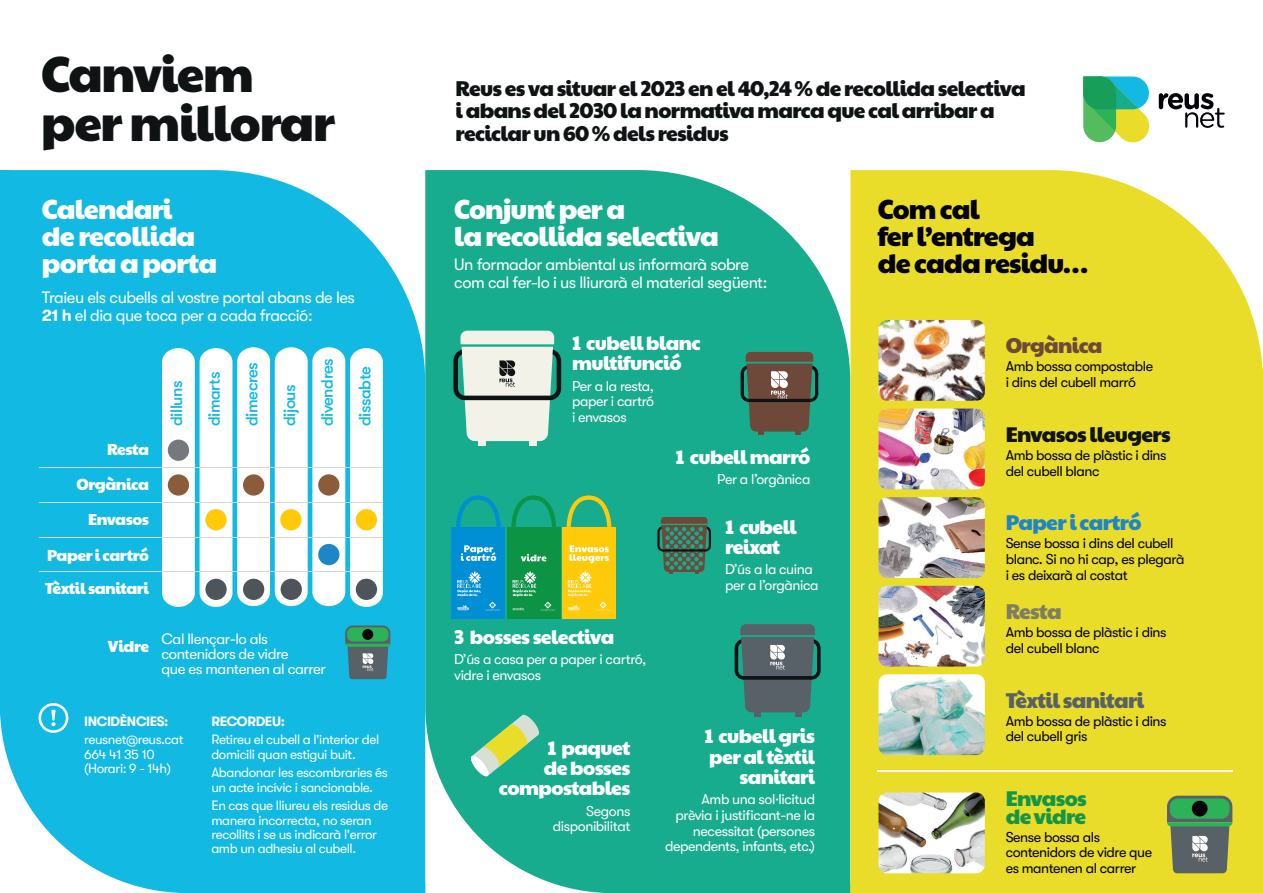
<style>
.page{position:relative;width:1263px;height:893px;background:#fff}
.page>*{position:absolute;margin:0;border:0;box-sizing:border-box;transform-origin:0 0}
.t1{font:49.5px/49.5px "Paytone One";letter-spacing:-.025em;color:#0f1314}
.t2{font:27px/27px "Paytone One";letter-spacing:-.03em;color:#fff}
.t3{font:27px/27px "Paytone One";letter-spacing:-.03em;color:#010107}
.t4{font:21px/22.5px "Paytone One";letter-spacing:-.03em;color:#0f1314}
.t5{font:21px/18px "Paytone One";letter-spacing:-.03em;color:#159547}
.t6{font:21px "Paytone One";letter-spacing:-.03em;color:#596168}
.t7{font:21px "Paytone One";letter-spacing:-.03em;color:#1d86c8}
.t8{font:21px "Paytone One";letter-spacing:-.03em;color:#6e4939}
.t9{font:21px "Paytone One";letter-spacing:-.03em;color:#7d7e64}
.t10{font:19.5px/20.2px "Paytone One";letter-spacing:-.03em;color:#fff}
.t11{font:16.5px/18px "GT Walsheim Pro";letter-spacing:-.03em;color:#fff}
.t12{font:500 16.5px "GT Walsheim Pro";letter-spacing:-.03em;color:#11b9e3}
.t13{font:15.75px/33.8px "Paytone One";letter-spacing:-.03em;color:#fff}
.t14{font:15px/15px "GT Walsheim Pro";letter-spacing:-.03em;color:#fff}
.t15{font:14.25px/15.8px "GT Walsheim Pro";letter-spacing:-.03em;color:#010107}
.t16{font:14.25px/15.8px "GT Walsheim Pro";letter-spacing:-.03em;color:#fff;text-align:right}
.t17{font:13.5px/14.2px "GT Walsheim Pro";letter-spacing:-.03em;color:#fff}
.t18{font:700 13.5px "GT Walsheim Pro";letter-spacing:-.03em;color:#fff}
.s1{font-weight:700}
</style>
<div class="page">
<svg style="left:425px;top:170px;width:425px;height:723px;background:#26b194"></svg>
<div style="left:571px;top:883px;width:279px;height:10px;background:#16ac8d"></div>
<div style="left:850px;top:170px;width:413px;height:723px;background:#eadd2a"></div>
<div style="left:0;top:170px;width:425px;height:723px;background:#11b9e3"></div>
<svg style="left:1083px;top:76px;width:67px;height:67px;background:#69c27e"></svg>
<svg style="left:1159px;top:93px;width:66px;height:35px"></svg>
<svg style="left:39px;top:703px;width:29px;height:30px"></svg>
<svg style="left:735px;top:624px;width:86px;height:92px;background:#4a6e6d"></svg>
<svg style="left:657px;top:517px;width:54px;height:57px;background:#426e59"></svg>
<svg style="left:741px;top:352px;width:77px;height:83px;background:#5c604f"></svg>
<svg style="left:470px;top:713px;width:70px;height:64px;background:#6bc289"></svg>
<div style="left:529px;top:438px;width:8px;height:8px;background:#f2f2e9"></div>
<div style="left:478px;top:438px;width:8px;height:8px;background:#f2f2e9"></div>
<svg style="left:453px;top:331px;width:108px;height:110px;background:#b6d1c5"></svg>
<div style="left:452px;top:527px;width:53px;height:91px;background:#008ed4"></div>
<svg style="left:461px;top:545px;width:35px;height:16px"></svg>
<svg style="left:457px;top:571px;width:42px;height:40px"></svg>
<svg style="left:456px;top:495px;width:45px;height:32px"></svg>
<div style="left:507px;top:527px;width:53px;height:91px;background:#0d9344"></div>
<svg style="left:521px;top:554px;width:25px;height:7px"></svg>
<svg style="left:513px;top:571px;width:42px;height:40px"></svg>
<svg style="left:511px;top:495px;width:45px;height:32px"></svg>
<div style="left:562px;top:527px;width:54px;height:91px;background:#feca0a"></div>
<svg style="left:569px;top:545px;width:40px;height:18px"></svg>
<svg style="left:568px;top:571px;width:42px;height:40px"></svg>
<svg style="left:567px;top:495px;width:44px;height:32px"></svg>
<img style="left:878px;top:792px;width:107px;height:81px">
<hr style="left:877px;top:770px;width:355px;height:2px;background:#fff">
<img style="left:878px;top:320px;width:107px;height:81px">
<img style="left:878px;top:586px;width:107px;height:80px">
<img style="left:878px;top:497px;width:107px;height:81px">
<img style="left:878px;top:409px;width:107px;height:80px">
<div style="left:1007px;top:604px;width:54px;height:15px;background:#eadd2a"></div>
<img style="left:878px;top:674px;width:107px;height:81px">
<svg style="left:345px;top:625px;width:45px;height:54px;background:#4a8174"></svg>
<svg style="left:1167px;top:796px;width:65px;height:77px;background:#5f8461"></svg>
<svg style="left:162px;top:347px;width:221px;height:260px"></svg>
<div style="left:168px;top:440px;width:21px;height:21px;background:#75787d;border-radius:50%"></div>
<div style="left:168px;top:474px;width:21px;height:22px;background:#8a5c3a;border-radius:50%"></div>
<div style="left:205px;top:509px;width:22px;height:21px;background:#feca0a;border-radius:50%"></div>
<div style="left:280px;top:509px;width:22px;height:21px;background:#feca0a;border-radius:50%"></div>
<div style="left:356px;top:509px;width:21px;height:21px;background:#feca0a;border-radius:50%"></div>
<div style="left:243px;top:474px;width:21px;height:22px;background:#8a5c3a;border-radius:50%"></div>
<div style="left:318px;top:474px;width:21px;height:22px;background:#8a5c3a;border-radius:50%"></div>
<div style="left:318px;top:544px;width:21px;height:21px;background:#1d86c8;border-radius:50%"></div>
<hr style="left:40px;top:467px;width:343px;height:1px;background:#d8d6d5">
<hr style="left:40px;top:502px;width:343px;height:1px;background:#d8d6d5">
<hr style="left:40px;top:537px;width:343px;height:1px;background:#d8d6d5">
<hr style="left:40px;top:571px;width:343px;height:1px;background:#d8d6d5">
<div style="left:205px;top:579px;width:22px;height:21px;background:#4d545a;border-radius:50%"></div>
<div style="left:243px;top:579px;width:21px;height:21px;background:#4d545a;border-radius:50%"></div>
<div style="left:281px;top:579px;width:21px;height:21px;background:#4d545a;border-radius:50%"></div>
<div style="left:356px;top:579px;width:21px;height:21px;background:#4d545a;border-radius:50%"></div>
<h1 class="t1" style="left:41px;top:46px;width:295px">Canviem per millorar</h1>
<h2 class="t2" style="left:42px;top:194px;width:177px">Calendari<br>de recollida porta a porta</h2>
<p class="t11" style="left:42px;top:289px;width:315px">Traieu els cubells al vostre portal abans de les<br><span class="s1">21 h</span> el dia que toca per a cada fracció:</p>
<p class="t13" style="left:107px;top:432px;width:43px">Resta</p>
<p class="t13" style="left:76px;top:467px;width:74px">Orgànica</p>
<p class="t13" style="left:88px;top:502px;width:62px">Envasos</p>
<p class="t13" style="left:45px;top:537px;width:105px">Paper i cartró<br>Tèxtil sanitari</p>
<p class="t12" style="left:167px;top:426px;width:47px;rotate:-90deg">dilluns</p>
<p class="t12" style="left:205px;top:426px;width:56px;rotate:-90deg">dimarts</p>
<p class="t12" style="left:242px;top:426px;width:65px;rotate:-90deg">dimecres</p>
<p class="t12" style="left:280px;top:426px;width:43px;rotate:-90deg">dijous</p>
<p class="t12" style="left:318px;top:426px;width:69px;rotate:-90deg">divendres</p>
<p class="t12" style="left:355px;top:426px;width:61px;rotate:-90deg">dissabte</p>
<p class="t13" style="left:108px;top:629px;width:43px">Vidre</p>
<p class="t14" style="left:161px;top:632px;width:166px">Cal llençar-lo als contenidors de vidre<br>que es mantenen al carrer</p>
<p class="t18" style="left:84px;top:713px;width:86px">INCIDÈNCIES:</p>
<p class="t17" style="left:84px;top:733px;width:101px">reusnet@reus.cat<br>664 41 35 10 (Horari: 9 - 14h)</p>
<p class="t18" style="left:211px;top:713px;width:75px">RECORDEU:</p>
<p class="t17" style="left:211px;top:733px;width:169px">Retireu el cubell a l'interior del domicili quan estigui buit.</p>
<p class="t17" style="left:211px;top:766px;width:178px">Abandonar les escombraries és un acte incívic i sancionable.</p>
<p class="t17" style="left:211px;top:799px;width:178px">En cas que lliureu els residus de manera incorrecta, no seran recollits i se us indicarà l'error amb un adhesiu al cubell.</p>
<h3 class="t4" style="left:456px;top:76px;width:572px">Reus es va situar el 2023 en el 40,24 % de recollida selectiva i abans del 2030 la normativa marca que cal arribar a reciclar un 60 % dels residus</h3>
<h2 class="t2" style="left:454px;top:194px;width:266px">Conjunt per a<br>la recollida selectiva</h2>
<p class="t11" style="left:454px;top:256px;width:315px">Un formador ambiental us informarà sobre com cal fer-lo i us lliurarà el material següent:</p>
<h3 class="t10" style="left:572px;top:332px;width:130px">1 cubell blanc multifunció</h3>
<p class="t16" style="left:572px;top:378px;width:84px;text-align:justify">Per a la resta, paper i cartró i envasos</p>
<h3 class="t10" style="left:454px;top:626px;width:161px">3 bosses selectiva</h3>
<p class="t16" style="left:454px;top:652px;width:194px;text-align:left">D’ús a casa per a paper i cartró, vidre i envasos</p>
<h3 class="t10" style="left:499px;top:737px;width:133px;text-align:right">1 paquet<br>de bosses compostables</h3>
<p class="t16" style="left:553px;top:803px;width:79px">Segons disponibilitat</p>
<h3 class="t10" style="left:676px;top:446px;width:136px">1 cubell marró</h3>
<p class="t16" style="left:717px;top:472px;width:95px">Per a l’orgànica</p>
<h3 class="t10" style="left:725px;top:515px;width:73px">1 cubell reixat</h3>
<p class="t16" style="left:725px;top:561px;width:95px;text-align:left">D’ús a la cuina per a l’orgànica</p>
<h3 class="t10" style="left:704px;top:725px;width:112px;text-align:right">1 cubell gris per al tèxtil sanitari</h3>
<p class="t16" style="left:665px;top:791px;width:151px">Amb una sol·licitud prèvia i justificant-ne la necessitat (persones dependents, infants, etc.)</p>
<h2 class="t3" style="left:878px;top:194px;width:212px">Com cal<br>fer l’entrega<br>de cada residu…</h2>
<h3 class="t8" style="left:1006px;top:328px;width:98px">Orgànica</h3>
<p class="t15" style="left:1006px;top:359px;width:149px">Amb bossa compostable i dins del cubell marró</p>
<h3 class="t4" style="left:1006px;top:422px;width:167px">Envasos lleugers</h3>
<p class="t15" style="left:1006px;top:447px;width:162px">Amb bossa de plàstic i dins del cubell blanc</p>
<h3 class="t7" style="left:1006px;top:505px;width:137px">Paper i cartró</h3>
<p class="t15" style="left:1006px;top:536px;width:180px">Sense bossa i dins del cubell blanc. Si no hi cap, es plegarà i es deixarà al costat</p>
<h3 class="t9" style="left:1006px;top:593px;width:57px">Resta</h3>
<p class="t15" style="left:1006px;top:624px;width:162px">Amb bossa de plàstic i dins del cubell blanc</p>
<h3 class="t6" style="left:1006px;top:682px;width:140px">Tèxtil sanitari</h3>
<p class="t15" style="left:1006px;top:713px;width:162px">Amb bossa de plàstic i dins del cubell gris</p>
<h3 class="t5" style="left:1006px;top:788px;width:83px">Envasos de vidre</h3>
<p class="t15" style="left:1006px;top:829px;width:148px">Sense bossa als contenidors de vidre que es mantenen al carrer</p>
</div>
